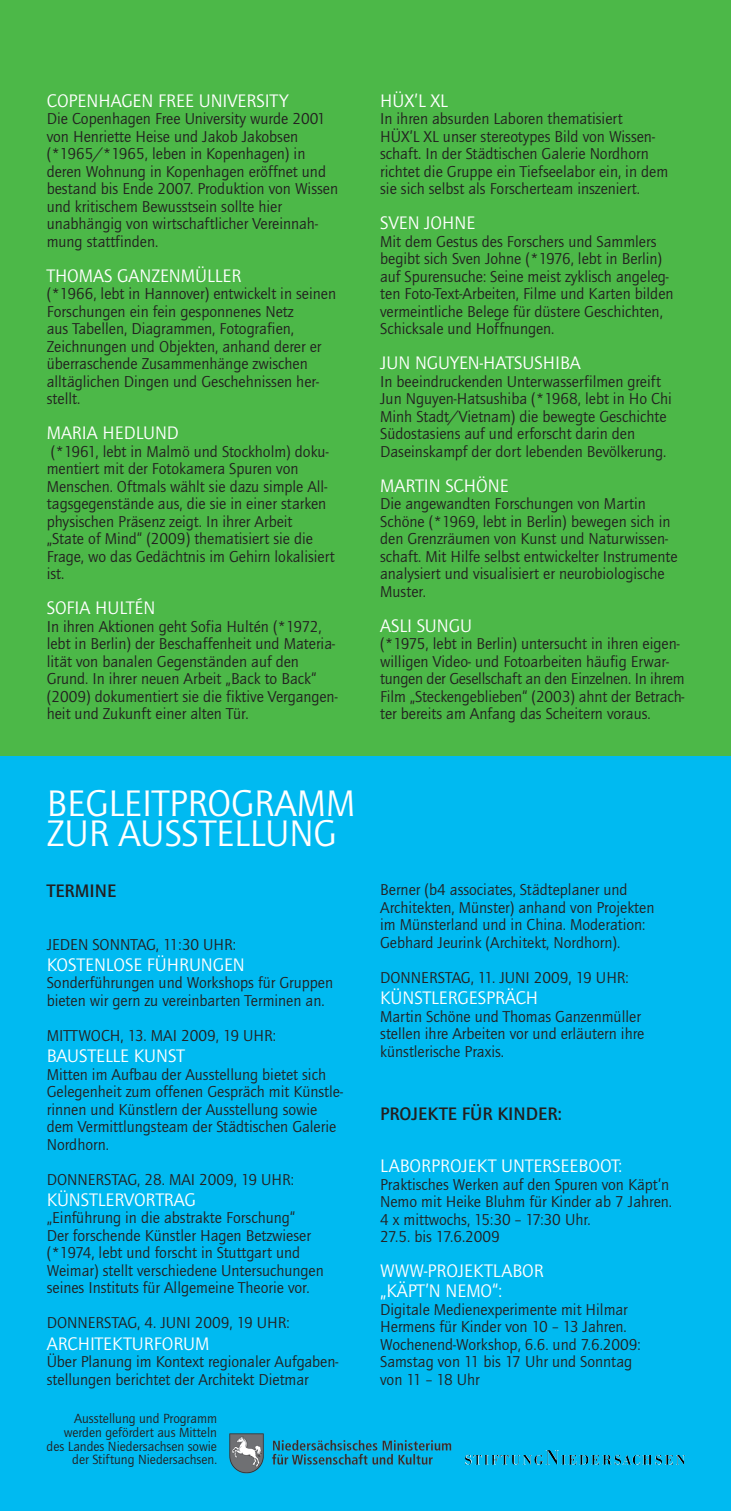
<style>
.page{position:relative;width:732px;height:1511px;background:#fff}
.page>*{position:absolute;margin:0;border:0;box-sizing:border-box;transform-origin:0 0}
.t1{font:38.25px/29.6px "Quay Itc T";color:#fff}
.t2{font:18.75px/20px "Quay Itc T";color:#fff}
.t3{font:700 18.75px "Quay Itc T";color:#231f20}
.t4{font:16.25px/17.5px "Quay Itc T";color:#231f20}
.t5{font:13.75px/13.8px "Quay Itc T";color:#231f20;text-align:right}
</style>
<div class="page">
<div style="left:0;top:755px;width:730px;height:756px;background:#00baf1"></div>
<div style="left:0;top:1px;width:730px;height:754px;background:#4cb848"></div>
<img style="left:230px;top:1433px;width:221px;height:40px">
<img style="left:465px;top:1450px;width:197px;height:15px">
<p class="t2" style="left:47px;top:91px;width:243px">COPENHAGEN FREE UNIVERSITY</p>
<p class="t4" style="left:47px;top:110px;width:293px">Die Copenhagen Free University wurde 2001 von Henriette Heise und Jakob Jakobsen (*1965/*1965, leben in Kopenhagen) in deren Wohnung in Kopenhagen eröffnet und bestand bis Ende 2007. Produktion von Wissen und kritischem Bewusstsein sollte hier unabhängig von wirtschaftlicher Vereinnah&shy;mung stattfinden.</p>
<p class="t2" style="left:47px;top:266px;width:196px">THOMAS GANZENMÜLLER</p>
<p class="t4" style="left:47px;top:285px;width:291px">(*1966, lebt in Hannover) entwickelt in seinen Forschungen ein fein gesponnenes Netz<br>aus Tabellen, Diagrammen, Fotografien, Zeichnungen und Objekten, anhand derer er überraschende Zusammenhänge zwischen alltäglichen Dingen und Geschehnissen her&shy;stellt.</p>
<p class="t2" style="left:47px;top:423px;width:134px">MARIA HEDLUND</p>
<p class="t4" style="left:47px;top:443px;width:289px">(*1961, lebt in Malmö und Stockholm) doku&shy;mentiert mit der Fotokamera Spuren von Menschen. Oftmals wählt sie dazu simple All&shy;tagsgegenstände aus, die sie in einer starken physischen Präsenz zeigt. In ihrer Arbeit<br>„State of Mind“ (2009) thematisiert sie die Frage, wo das Gedächtnis im Gehirn lokalisiert ist.</p>
<p class="t2" style="left:47px;top:598px;width:110px">SOFIA HULTÉN</p>
<p class="t4" style="left:47px;top:618px;width:292px">In ihren Aktionen geht Sofia Hultén (*1972, lebt in Berlin) der Beschaffenheit und Materia&shy;lität von banalen Gegenständen auf den Grund. In ihrer neuen Arbeit „Back to Back“ (2009) dokumentiert sie die fiktive Vergangen&shy;heit und Zukunft einer alten Tür.</p>
<h1 class="t1" style="left:47px;top:789px;width:310px">BEGLEITPROGRAMM<br>ZUR AUSSTELLUNG</h1>
<p class="t3" style="left:47px;top:880px;width:71px">TERMINE</p>
<p class="t4" style="left:47px;top:935px;width:190px">JEDEN SONNTAG, 11:30 UHR:</p>
<p class="t2" style="left:47px;top:955px;width:199px">KOSTENLOSE FÜHRUNGEN</p>
<p class="t4" style="left:47px;top:974px;width:288px">Sonderführungen und Workshops für Gruppen bieten wir gern zu vereinbarten Terminen an.</p>
<p class="t4" style="left:47px;top:1027px;width:230px">MITTWOCH, 13. MAI 2009, 19 UHR:</p>
<p class="t2" style="left:47px;top:1046px;width:140px">BAUSTELLE KUNST</p>
<p class="t4" style="left:47px;top:1065px;width:297px">Mitten im Aufbau der Ausstellung bietet sich Gelegenheit zum offenen Gespräch mit Künstle&shy;rinnen und Künstlern der Ausstellung sowie dem Vermittlungsteam der Städtischen Galerie Nordhorn.</p>
<p class="t4" style="left:47px;top:1170px;width:249px">DONNERSTAG, 28. MAI 2009, 19 UHR:</p>
<p class="t2" style="left:47px;top:1190px;width:150px">KÜNSTLERVORTRAG</p>
<p class="t4" style="left:47px;top:1209px;width:278px">„Einführung in die abstrakte Forschung“<br>Der forschende Künstler Hagen Betzwieser (*1974, lebt und forscht in Stuttgart und Weimar) stellt verschiedene Untersuchungen seines Instituts für Allgemeine Theorie vor.</p>
<p class="t4" style="left:47px;top:1314px;width:244px">DONNERSTAG, 4. JUNI 2009, 19 UHR:</p>
<p class="t2" style="left:47px;top:1333px;width:164px">ARCHITEKTURFORUM</p>
<p class="t4" style="left:47px;top:1353px;width:293px">Über Planung im Kontext regionaler Aufgaben&shy;stellungen berichtet der Architekt Dietmar</p>
<p class="t5" style="left:47px;top:1411px;width:172px">Ausstellung und Programm werden gefördert aus Mitteln des Landes Niedersachsen sowie der Stiftung Niedersachsen.</p>
<p class="t2" style="left:380px;top:91px;width:69px">HÜX’L XL</p>
<p class="t4" style="left:380px;top:110px;width:289px">In ihren absurden Laboren thematisiert<br>HÜX’L XL unser stereotypes Bild von Wissen&shy;schaft. In der Städtischen Galerie Nordhorn richtet die Gruppe ein Tiefseelabor ein, in dem sie sich selbst als Forscherteam inszeniert.</p>
<p class="t2" style="left:380px;top:213px;width:97px">SVEN JOHNE</p>
<p class="t4" style="left:380px;top:233px;width:295px">Mit dem Gestus des Forschers und Sammlers begibt sich Sven Johne (*1976, lebt in Berlin) auf Spurensuche: Seine meist zyklisch angeleg&shy;ten Foto-Text-Arbeiten, Filme und Karten bilden vermeintliche Belege für düstere Geschichten, Schicksale und Hoffnungen.</p>
<p class="t2" style="left:380px;top:353px;width:202px">JUN NGUYEN-HATSUSHIBA</p>
<p class="t4" style="left:380px;top:373px;width:293px">In beeindruckenden Unterwasserfilmen greift Jun Nguyen-Hatsushiba (*1968, lebt in Ho Chi Minh Stadt/Vietnam) die bewegte Geschichte Südostasiens auf und erforscht darin den Daseinskampf der dort lebenden Bevölkerung.</p>
<p class="t2" style="left:380px;top:476px;width:130px">MARTIN SCHÖNE</p>
<p class="t4" style="left:380px;top:495px;width:299px">Die angewandten Forschungen von Martin Schöne (*1969, lebt in Berlin) bewegen sich in den Grenzräumen von Kunst und Naturwissen&shy;schaft. Mit Hilfe selbst entwickelter Instrumente analysiert und visualisiert er neurobiologische Muster.</p>
<p class="t2" style="left:380px;top:616px;width:93px">ASLI SUNGU</p>
<p class="t4" style="left:380px;top:635px;width:305px">(*1975, lebt in Berlin) untersucht in ihren eigen&shy;willigen Video- und Fotoarbeiten häufig Erwar&shy;tungen der Gesellschaft an den Einzelnen. In ihrem Film „Steckengeblieben“ (2003) ahnt der Betrach&shy;ter bereits am Anfang das Scheitern voraus.</p>
<p class="t4" style="left:380px;top:881px;width:276px">Berner (b4 associates, Städteplaner und Architekten, Münster) anhand von Projekten im Münsterland und in China. Moderation:<br>Gebhard Jeurink (Architekt, Nordhorn).</p>
<p class="t4" style="left:380px;top:969px;width:250px">DONNERSTAG, 11. JUNI 2009, 19 UHR:</p>
<p class="t2" style="left:380px;top:988px;width:159px">KÜNSTLERGESPRÄCH</p>
<p class="t4" style="left:380px;top:1007px;width:265px">Martin Schöne und Thomas Ganzenmüller stellen ihre Arbeiten vor und erläutern ihre künstlerische Praxis.</p>
<p class="t3" style="left:380px;top:1103px;width:183px">PROJEKTE FÜR KINDER:</p>
<p class="t2" style="left:380px;top:1156px;width:243px">LABORPROJEKT UNTERSEEBOOT:</p>
<p class="t4" style="left:380px;top:1176px;width:293px">Praktisches Werken auf den Spuren von Käpt’n Nemo mit Heike Bluhm für Kinder ab 7 Jahren.<br>4 x mittwochs, 15:30 – 17:30 Uhr.<br>27.5. bis 17.6.2009</p>
<p class="t2" style="left:380px;top:1261px;width:165px">WWW-PROJEKTLABOR „KÄPT’N NEMO“:</p>
<p class="t4" style="left:380px;top:1301px;width:262px">Digitale Medienexperimente mit Hilmar Hermens für Kinder von 10 – 13 Jahren.<br>Wochenend-Workshop, 6.6. und 7.6.2009:<br>Samstag von 11 bis 17 Uhr und Sonntag von 11 – 18 Uhr</p>
</div>
